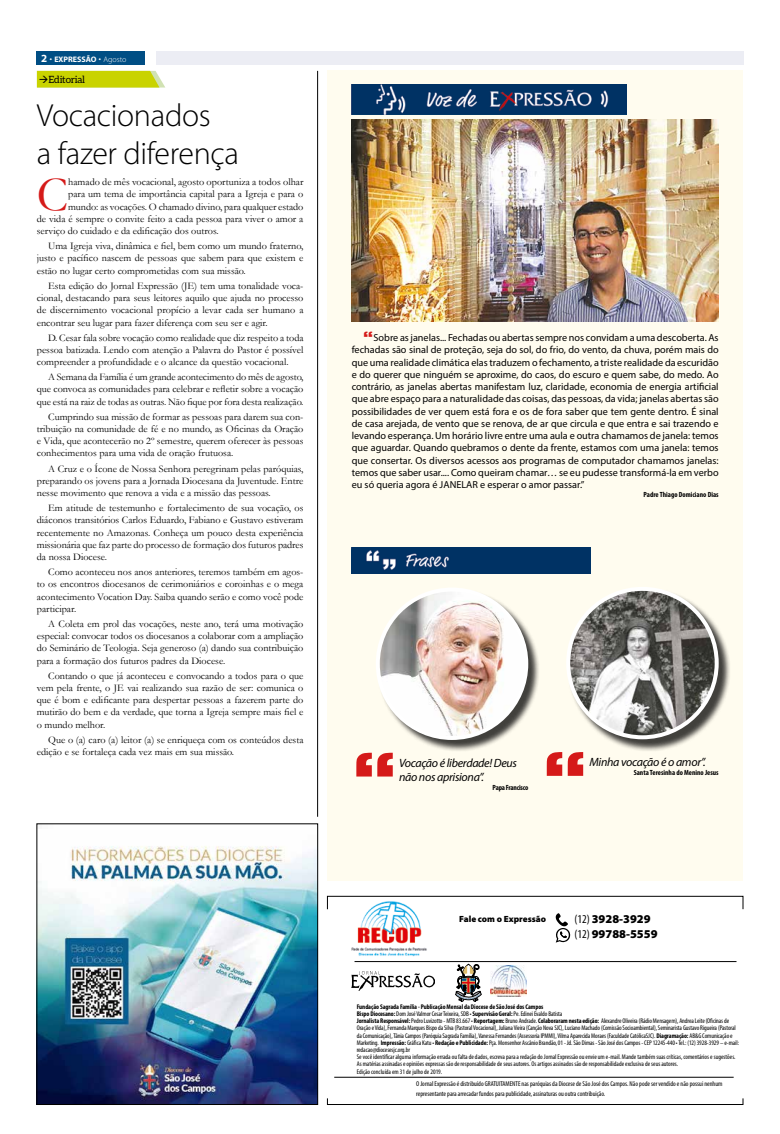
<style>
.page{position:relative;width:780px;height:1134px;background:#fff}
.page>*{position:absolute;margin:0;border:0;box-sizing:border-box;transform-origin:0 0}
.t1{font:800 63.5px "Rockwell";color:#d51a19}
.t2{font:49.5px "Garamond";color:#d51a19}
.t3{font:300 32px/38.4px "Myriad Pro";letter-spacing:-.01em;color:#000}
.t4{font:italic 12px/14.4px "Myriad Pro";letter-spacing:-.025em;color:#000}
.t5{font:900 12px/14.4px "Myriad Pro";color:#000}
.t6{font:10.2px/12.2px "Garamond";color:#000;text-align:justify}
.t7{font:10.2px/12.2px "Myriad Pro";color:#000;text-align:justify}
.t8{font:10px "Aleo";letter-spacing:-.025em;color:#000}
.t9{font:900 9px "Myriad Pro";color:#000}
.t10{font:700 8px "Myriad Pro";color:#fff}
.t11{font:700 condensed 7.5px "Myriad Pro";color:#000}
.t12{font:700 condensed 7.5px "Myriad Pro";letter-spacing:-.025em;color:#000}
.t13{font:condensed 7px/10px "Myriad Pro";color:#000}
.t14{font:condensed 6.8px/7.2px "Myriad Pro";letter-spacing:-.01em;color:#000}
.s1{font-size:11px}
.s2{font-weight:300}
.s3{font-family:"Rockwell";font-weight:800;font-size:14px;color:#d51a19}
.s4{font-weight:400;font-stretch:condensed}
.s5{font-weight:700}
</style>
<div class="page">
<div style="left:36px;top:51px;width:109px;height:14px;background:#004e84"></div>
<div style="left:156px;top:51px;width:587px;height:14px;background:#ecedf4"></div>
<div style="left:327px;top:71px;width:416px;height:810px;background:#fffcef"></div>
<img style="left:351px;top:901px;width:76px;height:56px">
<hr style="left:354px;top:961px;width:382px;height:1px;background:#000">
<img style="left:490px;top:966px;width:36px;height:30px">
<div style="left:327px;top:896px;width:416px;height:13px;border:1px solid #000"></div>
<hr style="left:334px;top:1077px;width:399px;height:1px;background:#000">
<img style="left:39px;top:846px;width:277px;height:256px">
<div style="left:37px;top:824px;width:281px;height:280px;border:1px solid #000"></div>
<img style="left:352px;top:84px;width:274px;height:30px">
<img style="left:352px;top:547px;width:239px;height:26px">
<svg style="left:555px;top:913px;width:15px;height:29px"></svg>
<svg style="left:37px;top:71px;width:128px;height:17px;background:#cbd516"></svg>
<div style="left:377px;top:589px;width:163px;height:163px;background:#000;opacity:.75"></div>
<img style="left:378px;top:589px;width:148px;height:149px;border-radius:74px">
<div style="left:376px;top:587px;width:152px;height:153px;border:4px solid #fff;border-radius:50%"></div>
<svg style="left:455px;top:964px;width:27px;height:38px"></svg>
<img style="left:352px;top:971px;width:82px;height:19px">
<hr style="left:317px;top:71px;width:1px;height:746px;background:#000">
<div style="left:567px;top:588px;width:163px;height:163px;background:#000;opacity:.75"></div>
<img style="left:568px;top:589px;width:148px;height:148px;border-radius:74px">
<div style="left:566px;top:587px;width:152px;height:152px;border:4px solid #fff;border-radius:50%"></div>
<img style="left:352px;top:120px;width:366px;height:201px">
<p class="t10" style="left:41px;top:54px;width:87px"><span class="s1">2</span> EXPRESSÃO <span class="s2">Agosto</span></p>
<p class="t8" style="left:39px;top:74px;width:48px">→Editorial</p>
<h3 class="t3" style="left:37px;top:95px;width:204px">Vocacionados<br>a fazer diferença</h3>
<h2 class="t2" style="left:37px;top:161px;width:33px">C</h2>
<p class="t6" style="left:68px;top:176px;width:236px">hamado de mês vocacional, agosto oportuniza a todos olhar</p>
<p class="t6" style="left:68px;top:188px;width:236px">para um tema de importância capital para a Igreja e para o</p>
<p class="t6" style="left:68px;top:200px;width:236px">mundo: as vocações. O chamado divino, para qualquer estado</p>
<p class="t6" style="left:37px;top:212px;width:268px">de vida é sempre o convite feito a cada pessoa para viver o amor a</p>
<p class="t6" style="left:37px;top:225px;width:183px">serviço do cuidado e da edificação dos outros.</p>
<p class="t6" style="left:37px;top:240px;width:268px;text-indent:11px">Uma Igreja viva, dinâmica e fiel, bem como um mundo fraterno, justo e pacífico nascem de pessoas que sabem para que existem e estão no lugar certo comprometidas com sua missão.</p>
<p class="t6" style="left:37px;top:279px;width:268px;text-indent:11px">Esta edição do Jornal Expressão (JE) tem uma tonalidade voca&shy;cional, destacando para seus leitores aquilo que ajuda no processo de discernimento vocacional propício a levar cada ser humano a encontrar seu lugar para fazer diferença com seu ser e agir.</p>
<p class="t6" style="left:37px;top:331px;width:268px;text-indent:11px">D. Cesar fala sobre vocação como realidade que diz respeito a toda pessoa batizada. Lendo com atenção a Palavra do Pastor é possível compreender a profundidade e o alcance da questão vocacional.</p>
<p class="t6" style="left:37px;top:371px;width:268px;text-indent:11px">A Semana da Família é um grande acontecimento do mês de agosto, que convoca as comunidades para celebrar e refletir sobre a vocação que está na raiz de todas as outras. Não fique por fora desta realização.</p>
<p class="t6" style="left:37px;top:410px;width:268px;text-indent:11px">Cumprindo sua missão de formar as pessoas para darem sua con&shy;tribuição na comunidade de fé e no mundo, as Oficinas da Oração e Vida, que acontecerão no 2º semestre, querem oferecer às pessoas conhecimentos para uma vida de oração frutuosa.</p>
<p class="t6" style="left:37px;top:462px;width:268px;text-indent:11px">A Cruz e o Ícone de Nossa Senhora peregrinam pelas paróquias, preparando os jovens para a Jornada Diocesana da Juventude. Entre nesse movimento que renova a vida e a missão das pessoas.</p>
<p class="t6" style="left:37px;top:501px;width:268px;text-indent:11px">Em atitude de testemunho e fortalecimento de sua vocação, os diáconos transitórios Carlos Eduardo, Fabiano e Gustavo estiveram recentemente no Amazonas. Conheça um pouco desta experiência missionária que faz parte do processo de formação dos futuros padres da nossa Diocese.</p>
<p class="t6" style="left:37px;top:565px;width:268px;text-indent:11px">Como aconteceu nos anos anteriores, teremos também em agos&shy;to os encontros diocesanos de cerimoniários e coroinhas e o mega acontecimento Vocation Day. Saiba quando serão e como você pode participar.</p>
<p class="t6" style="left:37px;top:617px;width:268px;text-indent:11px">A Coleta em prol das vocações, neste ano, terá uma motivação especial: convocar todos os diocesanos a colaborar com a ampliação do Seminário de Teologia. Seja generoso (a) dando sua contribuição para a formação dos futuros padres da Diocese.</p>
<p class="t6" style="left:37px;top:669px;width:268px;text-indent:11px">Contando o que já aconteceu e convocando a todos para o que vem pela frente, o JE vai realizando sua razão de ser: comunica o que é bom e edificante para despertar pessoas a fazerem parte do mutirão do bem e da verdade, que torna a Igreja sempre mais fiel e o mundo melhor.</p>
<p class="t6" style="left:37px;top:733px;width:268px;text-indent:11px">Que o (a) caro (a) leitor (a) se enriqueça com os conteúdos desta edição e se fortaleça cada vez mais em sua missão.</p>
<p class="t7" style="left:352px;top:332px;width:368px;text-indent:11px"><span class="s3">“</span>Sobre as janelas... Fechadas ou abertas sempre nos convidam a uma descoberta. As fechadas são sinal de proteção, seja do sol, do frio, do vento, da chuva, porém mais do que uma realidade climática elas traduzem o fechamento, a triste realidade da escuridão e do querer que ninguém se aproxime, do caos, do escuro e quem sabe, do medo. Ao contrário, as janelas abertas manifestam luz, claridade, economia de energia artificial que abre espaço para a naturalidade das coisas, das pessoas, da vida; janelas abertas são possibilidades de ver quem está fora e os de fora saber que tem gente dentro. É sinal de casa arejada, de vento que se renova, de ar que circula e que entra e sai trazendo e levando esperança. Um horário livre entre uma aula e outra chamamos de janela: temos que aguardar. Quando quebramos o dente da frente, estamos com uma janela: temos que consertar. Os diversos acessos aos programas de computador chamamos janelas: temos que saber usar.... Como queiram chamar… se eu pudesse transformá-la em verbo eu só queria agora é JANELAR e esperar o amor passar.”</p>
<p class="t11" style="left:643px;top:490px;width:77px">Padre Thiago Domiciano Dias</p>
<h1 class="t1" style="left:352px;top:738px;width:47px">“</h1>
<p class="t4" style="left:399px;top:756px;width:120px">Vocação é liberdade! Deus não nos aprisiona”.</p>
<p class="t12" style="left:492px;top:783px;width:37px">Papa Francisco</p>
<h1 class="t1" style="left:542px;top:737px;width:47px">“</h1>
<p class="t4" style="left:589px;top:755px;width:118px">Minha vocação é o amor”.</p>
<p class="t11" style="left:633px;top:768px;width:86px">Santa Teresinha do Menino Jesus</p>
<p class="t9" style="left:459px;top:913px;width:88px">Fale com o Expressão</p>
<p class="t5" style="left:574px;top:911px;width:85px"><span class="s4">(12)</span> 3928-3929 <span class="s4">(12)</span> 99788-5559</p>
<p class="t14" style="left:357px;top:1003px;width:384px"><span class="s5">Fundação Sagrada Família - Publicação Mensal da Diocese de São José dos Campos<br>Bispo Diocesano:</span> Dom José Valmor Cesar Teixeira, SDB • <span class="s5">Supervisão Geral:</span> Pe. Edinei Evaldo Batista<br><span class="s5">Jornalista Responsável:</span> Pedro Luvizotto - MTB 83.667 • <span class="s5">Reportagem:</span> Bruno Andrade. <span class="s5">Colaboraram nesta edição:</span> Alexandre Oliveira (Rádio Mensagem), Andrea Leite (Oficinas de Oração e Vida), Fernanda Marques Bispo da Silva (Pastoral Vocacional), Juliana Vieira (Canção Nova SJC), Luciano Machado (Comissão Socioambiental), Seminarista Gustavo Rigueira (Pastoral da Comunicação), Tânia Campos (Paróquia Sagrada Família), Vanessa Fernandes (Assessoria IPMMI), Vilma Aparecida Moraes (Faculdade CatólicaSJC). <span class="s5">Diagramação:</span> AB&amp;G Comunicação e Marketing. <span class="s5">Impressão:</span> Gráfica Katu • <span class="s5">Redação e Publicidade:</span> Pça. Monsenhor Ascânio Brandão, 01 - Jd. São Dimas - São José dos Campos - CEP 12245-440 • Tel.: (12) 3928-3929 – e-mail: redacao@diocesesjc.org.br<br>Se você identificar alguma informação errada ou falta de dados, escreva para a redação do Jornal Expressão ou envie um e-mail. Mande também suas críticas, comentários e sugestões.<br>As matérias assinadas e opiniões expressas são de responsabilidade de seus autores. Os artigos assinados são de responsabilidade exclusiva de seus autores.<br>Edição concluída em 31 de julho de 2019.</p>
<p class="t13" style="left:416px;top:1078px;width:308px">O Jornal Expressão é distribuído GRATUITAMENTE nas paróquias da Diocese de São José dos Campos. Não pode ser vendido e não possui nenhum representante para arrecadar fundos para publicidade, assinaturas ou outra contribuição.</p>
</div>
